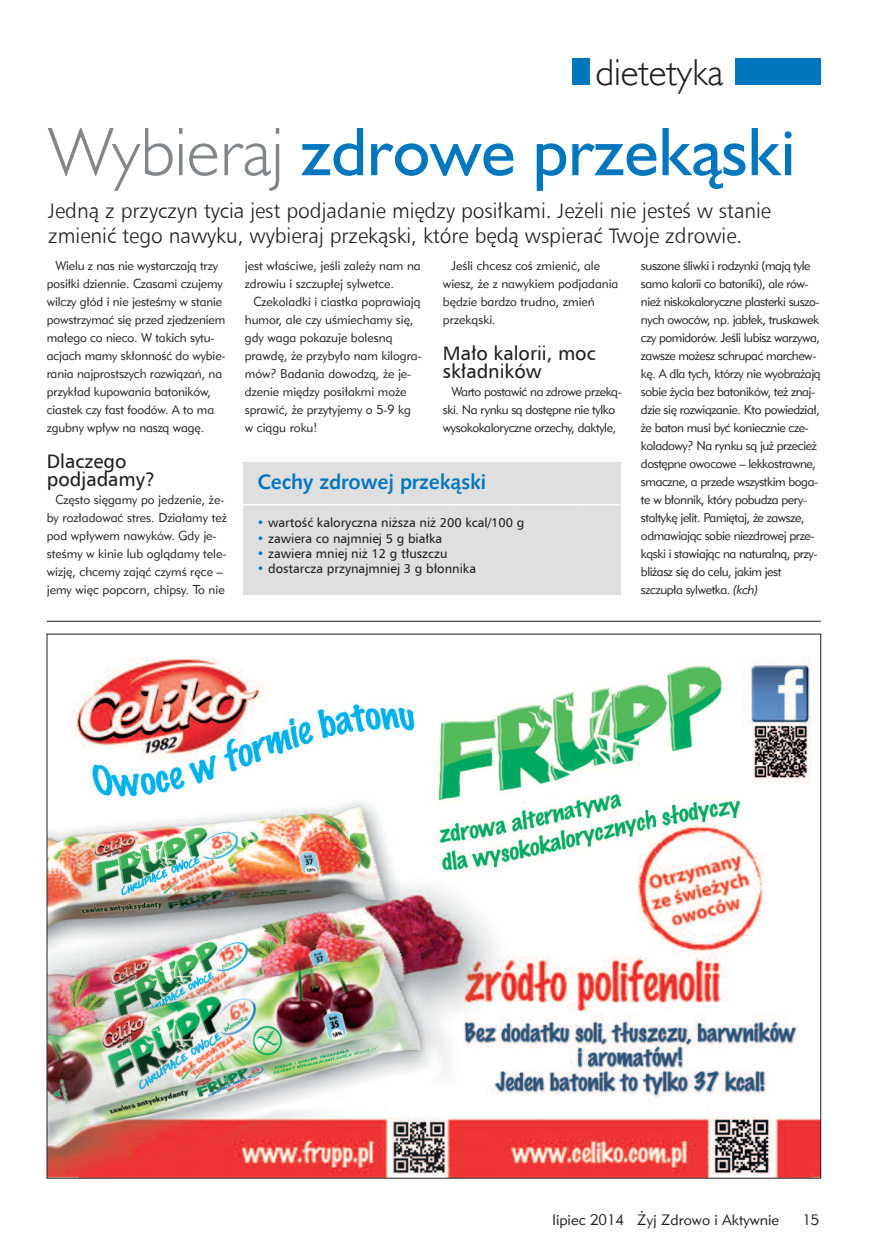
<style>
.page{position:relative;width:872px;height:1255px;background:#fff}
.page>*{position:absolute;margin:0;border:0;box-sizing:border-box;transform-origin:0 0}
.t1{font:69px "Humanst 521 EU";color:#0076be}
.t2{font:37.5px "Humanst 521 Lt EU";color:#231f20}
.t3{font:21px/25.2px "Humnst 777 Lt EU";color:#231f20}
.t4{font:700 21px "Humanst 531 EU";letter-spacing:-.015em;color:#0076be}
.t5{font:19.5px/18px "Humnst 777 EU";color:#231f20}
.t6{font:15px "Geometric 415 Lt EU";color:#231f20}
.t7{font:12.75px/18px "Geometric 415 Lt EU";letter-spacing:-.01em;color:#231f20}
.t8{font:12.75px/18px "Geometric 415 Lt EU";letter-spacing:-.03em;color:#231f20}
.t9{font:12.75px "Humnst 777 EU";color:#231f20}
.s1{font-family:"Humanst 521 Lt EU";color:#81868a}
.s2{font-weight:700;color:#0076be}
.s3{font-style:italic}
</style>
<div class="page">
<div style="left:736px;top:58px;width:85px;height:27px;background:#0076be"></div>
<div style="left:572px;top:58px;width:18px;height:27px;background:#0076be"></div>
<div style="left:243px;top:462px;width:377px;height:132px;background:#e0dfdf"></div>
<hr style="left:239px;top:504px;width:381px;height:1px;background:#fff">
<img style="left:49px;top:657px;width:770px;height:519px">
<hr style="left:47px;top:621px;width:774px;height:1px;background:#231f20">
<h2 class="t2" style="left:596px;top:49px;width:129px">dietetyka</h2>
<h1 class="t1" style="left:49px;top:109px;width:748px"><span class="s1">Wybieraj</span> zdrowe przekąski</h1>
<h3 class="t3" style="left:48px;top:198px;width:724px">Jedną z przyczyn tycia jest podjadanie między posiłkami. Jeżeli nie jesteś w stanie zmienić tego nawyku, wybieraj przekąski, które będą wspierać Twoje zdrowie.</h3>
<p class="t7" style="left:47px;top:256px;width:180px;text-indent:9px">Wielu z nas nie wystarczają trzy posiłki dziennie. Czasami czujemy wilczy głód i nie jesteśmy w stanie powstrzymać się przed zjedzeniem małego co nieco. W takich sytu&shy;acjach mamy skłonność do wybie&shy;rania najprostszych rozwiązań, na przykład kupowania batoników, ciastek czy fast foodów. A to ma zgubny wpływ na naszą wagę.</p>
<h3 class="t5" style="left:47px;top:452px;width:110px">Dlaczego podjadamy?</h3>
<p class="t7" style="left:47px;top:490px;width:181px;text-indent:9px">Często sięgamy po jedzenie, że&shy;by rozładować stres. Działamy też pod wpływem nawyków. Gdy je&shy;steśmy w kinie lub oglądamy tele&shy;wizję, chcemy zająć czymś ręce – jemy więc popcorn, chipsy. To nie</p>
<p class="t7" style="left:245px;top:256px;width:177px">jest właściwe, jeśli zależy nam na zdrowiu i szczupłej sylwetce.</p>
<p class="t7" style="left:245px;top:292px;width:178px;text-indent:9px">Czekoladki i ciastka poprawiają humor, ale czy uśmiechamy się, gdy waga pokazuje bolesną prawdę, że przybyło nam kilogra&shy;mów? Badania dowodzą, że je&shy;dzenie między posiłakmi może sprawić, że przytyjemy o 5-9 kg w ciągu roku!</p>
<p class="t7" style="left:443px;top:256px;width:177px;text-indent:9px">Jeśli chcesz coś zmienić, ale wiesz, że z nawykiem podjadania będzie bardzo trudno, zmień przekąski.</p>
<h3 class="t5" style="left:443px;top:344px;width:154px">Mało kalorii, moc składników</h3>
<p class="t8" style="left:443px;top:382px;width:180px;text-indent:9px">Warto postawić na zdrowe przeką&shy;ski. Na rynku są dostępne nie tylko wysokokaloryczne orzechy, daktyle,</p>
<h3 class="t4" style="left:257px;top:469px;width:230px">cechy zdrowej przekąski</h3>
<p class="t9" style="left:257px;top:515px;width:269px"><span class="s2">•</span> wartość kaloryczna niższa niż 200 kcal/100 g</p>
<p class="t9" style="left:257px;top:530px;width:187px"><span class="s2">•</span> zawiera co najmniej 5 g białka</p>
<p class="t9" style="left:257px;top:545px;width:192px"><span class="s2">•</span> zawiera mniej niż 12 g tłuszczu</p>
<p class="t9" style="left:257px;top:561px;width:221px"><span class="s2">•</span> dostarcza przynajmniej 3 g błonnika</p>
<p class="t8" style="left:641px;top:256px;width:181px">suszone śliwki i rodzynki (mają tyle samo kalorii co batoniki), ale rów&shy;nież niskokaloryczne plasterki suszo&shy;nych owoców, np. jabłek, truskawek czy pomidorów. Jeśli lubisz warzywa, zawsze możesz schrupać marchew&shy;kę. A dla tych, którzy nie wyobrażają sobie życia bez batoników, też znaj&shy;dzie się rozwiązanie. Kto powiedział, że baton musi być koniecznie cze&shy;koladowy? Na rynku są już przecież dostępne owocowe – lekkostrawne, smaczne, a przede wszystkim boga&shy;te w błonnik, który pobudza pery&shy;staltykę jelit. Pamiętaj, że zawsze, odmawiając sobie niezdrowej prze&shy;kąski i stawiając na naturalną, przy&shy;bliżasz się do celu, jakim jest szczupła sylwetka. <span class="s3">(kch)</span></p>
<p class="t6" style="left:552px;top:1210px;width:228px">lipiec 2014 Żyj Zdrowo i Aktywnie</p>
<p class="t6" style="left:802px;top:1210px;width:19px">15</p>
</div>
